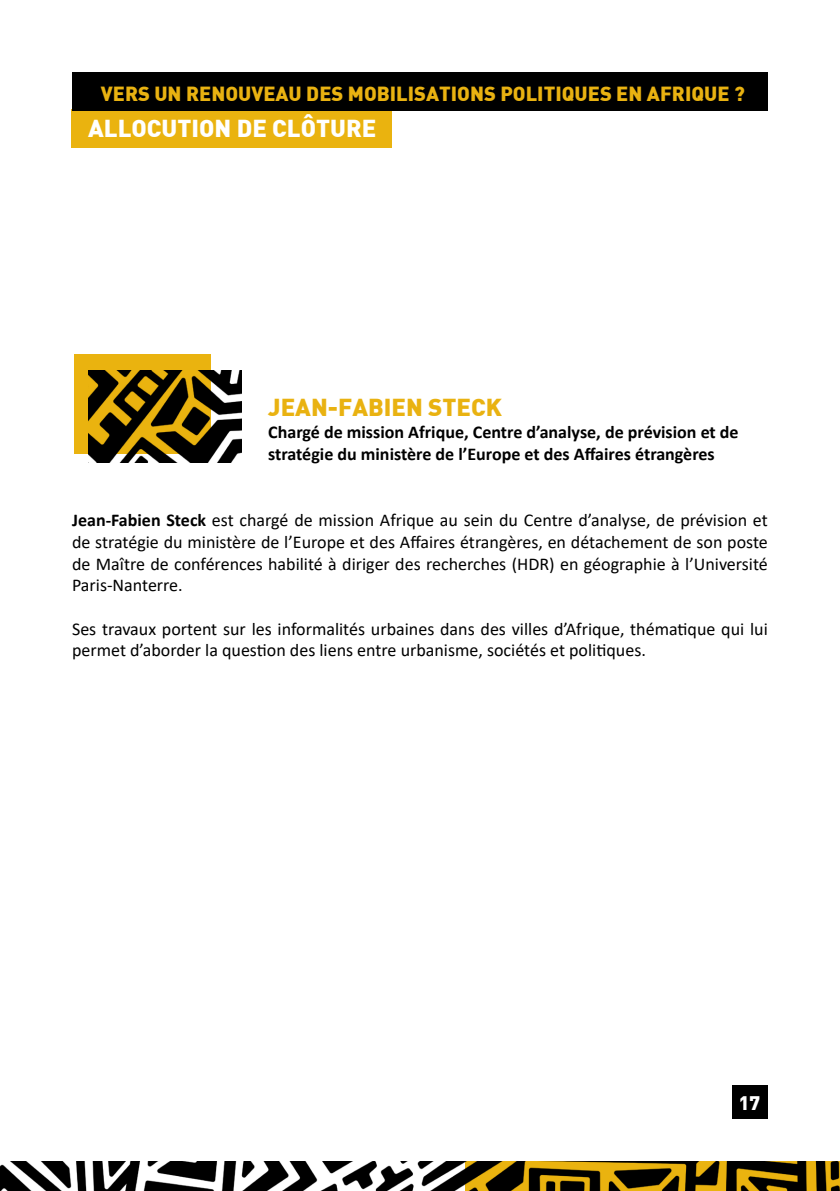
<style>
.page{position:relative;width:840px;height:1191px;background:#fff}
.page>*{position:absolute;margin:0;border:0;box-sizing:border-box;transform-origin:0 0}
.t1{font:900 24px "DIN";color:#fff}
.t2{font:900 24px "DIN";color:#e9b211}
.t3{font:900 20px "DIN";color:#e9b211}
.t4{font:900 19.2px "DIN";color:#fff}
.t5{font:18px/21.6px "Calibri";color:#000;text-align:justify}
.t6{font:700 18px/21.6px "Calibri";color:#000}
.s1{font-weight:700}
</style>
<div class="page">
<div style="left:732px;top:1085px;width:35px;height:34px;background:#000"></div>
<div style="left:72px;top:72px;width:695px;height:39px;background:#000"></div>
<div style="left:71px;top:109px;width:320px;height:39px;background:#eab30f"></div>
<img style="left:0;top:1161px;width:465px;height:29px">
<svg style="left:465px;top:1161px;width:374px;height:30px;background:#664e06"></svg>
<img style="left:89px;top:370px;width:152px;height:93px">
<svg style="left:74px;top:354px;width:137px;height:100px;background:#806208"></svg>
<p class="t3" style="left:101px;top:80px;width:645px">VERS UN RENOUVEAU DES MOBILISATIONS POLITIQUES EN AFRIQUE ?</p>
<h1 class="t1" style="left:88px;top:112px;width:289px">ALLOCUTION DE CLÔTURE</h1>
<h1 class="t2" style="left:268px;top:392px;width:235px">JEAN-FABIEN STECK</h1>
<p class="t6" style="left:268px;top:421px;width:471px">Chargé de mission Afrique, Centre d’analyse, de prévision et de stratégie du ministère de l’Europe et des Affaires étrangères</p>
<p class="t5" style="left:72px;top:509px;width:697px"><span class="s1">Jean-Fabien Steck</span> est chargé de mission Afrique au sein du Centre d’analyse, de prévision et de stratégie du ministère de l’Europe et des Affaires étrangères, en détachement de son poste de Maître de conférences habilité à diriger des recherches (HDR) en géographie à l’Université Paris-Nanterre.</p>
<p class="t5" style="left:72px;top:617px;width:697px">Ses travaux portent sur les informalités urbaines dans des villes d’Afrique, thématique qui lui permet d’aborder la question des liens entre urbanisme, sociétés et politiques.</p>
<p class="t4" style="left:738px;top:1090px;width:23px">17</p>
</div>
